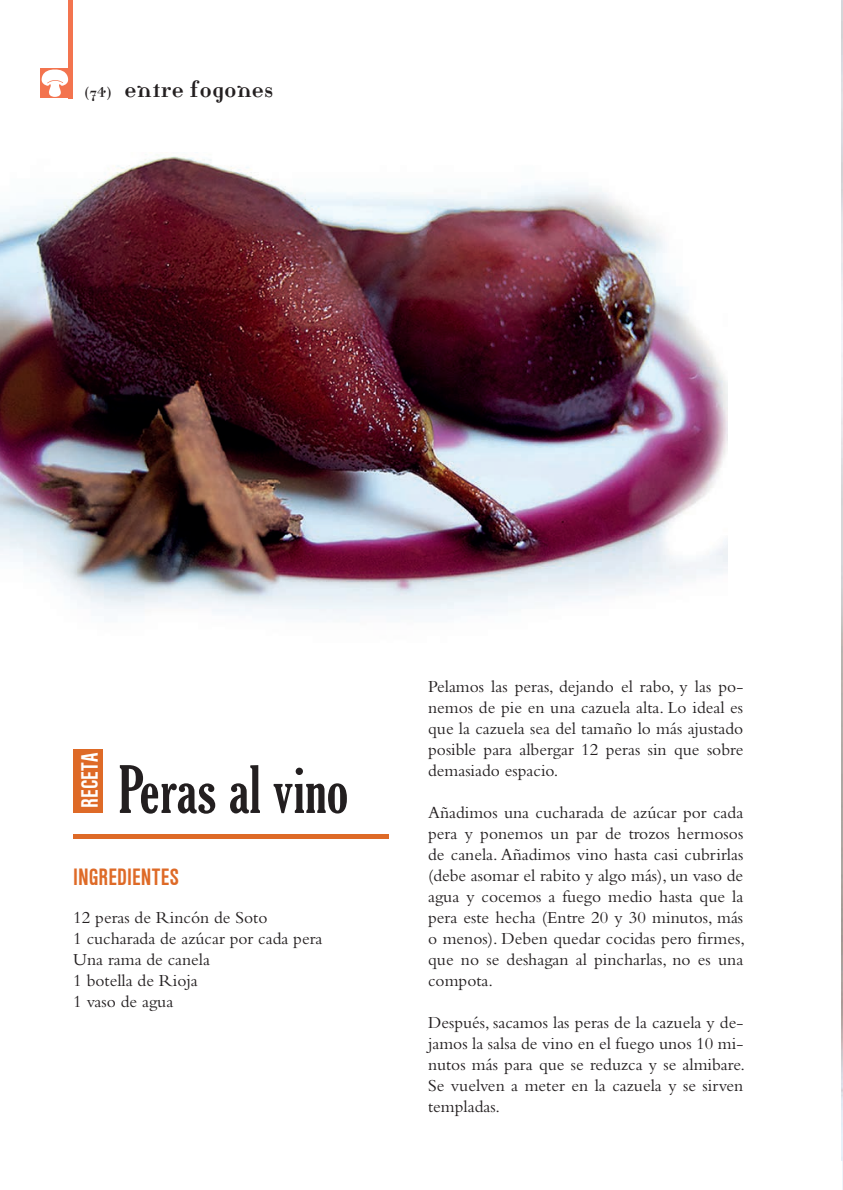
<style>
.page{position:relative;width:843px;height:1190px;background:#fff}
.page>*{position:absolute;margin:0;border:0;box-sizing:border-box;transform-origin:0 0}
.t1{font:63px "Gloucester Bold Extra Condensed PL";color:#231f20}
.t2{font:24.5px "Katrina";color:#231f20}
.t3{font:700 condensed 24.5px "Nimbus San D";color:#de6a27}
.t4{font:700 condensed 24.5px "Nimbus San D";letter-spacing:.005em;color:#fff}
.t5{font:17.5px/21px "Bembo";color:#231f20;text-align:justify}
.t6{font:15.75px "Katrina";color:#231f20}
</style>
<div class="page">
<hr style="left:841px;top:0;width:2px;height:1189px;background:#eef5fb">
<div style="left:40px;top:68px;width:30px;height:30px;background:#f3744f"></div>
<div style="left:68px;top:0;width:5px;height:98px;background:#f3744f"></div>
<svg style="left:41px;top:69px;width:28px;height:28px"></svg>
<img style="left:0;top:154px;width:727px;height:462px">
<div style="left:73px;top:750px;width:30px;height:63px;background:#de6a27"></div>
<div style="left:73px;top:834px;width:315px;height:5px;background:#de6a27"></div>
<p class="t6" style="left:85px;top:83px;width:28px">(74)</p>
<h2 class="t2" style="left:125px;top:76px;width:151px">entre fogones</h2>
<h2 class="t4" style="left:76px;top:808px;width:56px;rotate:-90deg">RECETA</h2>
<h1 class="t1" style="left:118px;top:750px;width:231px">Peras al vino</h1>
<h2 class="t3" style="left:73px;top:863px;width:107px">INGREDIENTES</h2>
<p class="t5" style="left:73px;top:907px;width:251px;text-align:left">12 peras de Rincón de Soto<br>1 cucharada de azúcar por cada pera<br>Una rama de canela<br>1 botella de Rioja<br>1 vaso de agua</p>
<p class="t5" style="left:428px;top:676px;width:317px">Pelamos las peras, dejando el rabo, y las po&shy;nemos de pie en una cazuela alta. Lo ideal es que la cazuela sea del tamaño lo más ajustado posible para albergar 12 peras sin que sobre demasiado espacio.</p>
<p class="t5" style="left:428px;top:802px;width:318px">Añadimos una cucharada de azúcar por cada pera y ponemos un par de trozos hermosos de canela. Añadimos vino hasta casi cubrirlas (debe asomar el rabito y algo más), un vaso de agua y cocemos a fuego medio hasta que la pera este hecha (Entre 20 y 30 minutos, más o menos). Deben quedar cocidas pero firmes, que no se deshagan al pincharlas, no es una compota.</p>
<p class="t5" style="left:428px;top:1012px;width:318px">Después, sacamos las peras de la cazuela y de&shy;jamos la salsa de vino en el fuego unos 10 mi&shy;nutos más para que se reduzca y se almibare.<br>Se vuelven a meter en la cazuela y se sirven templadas.</p>
</div>
